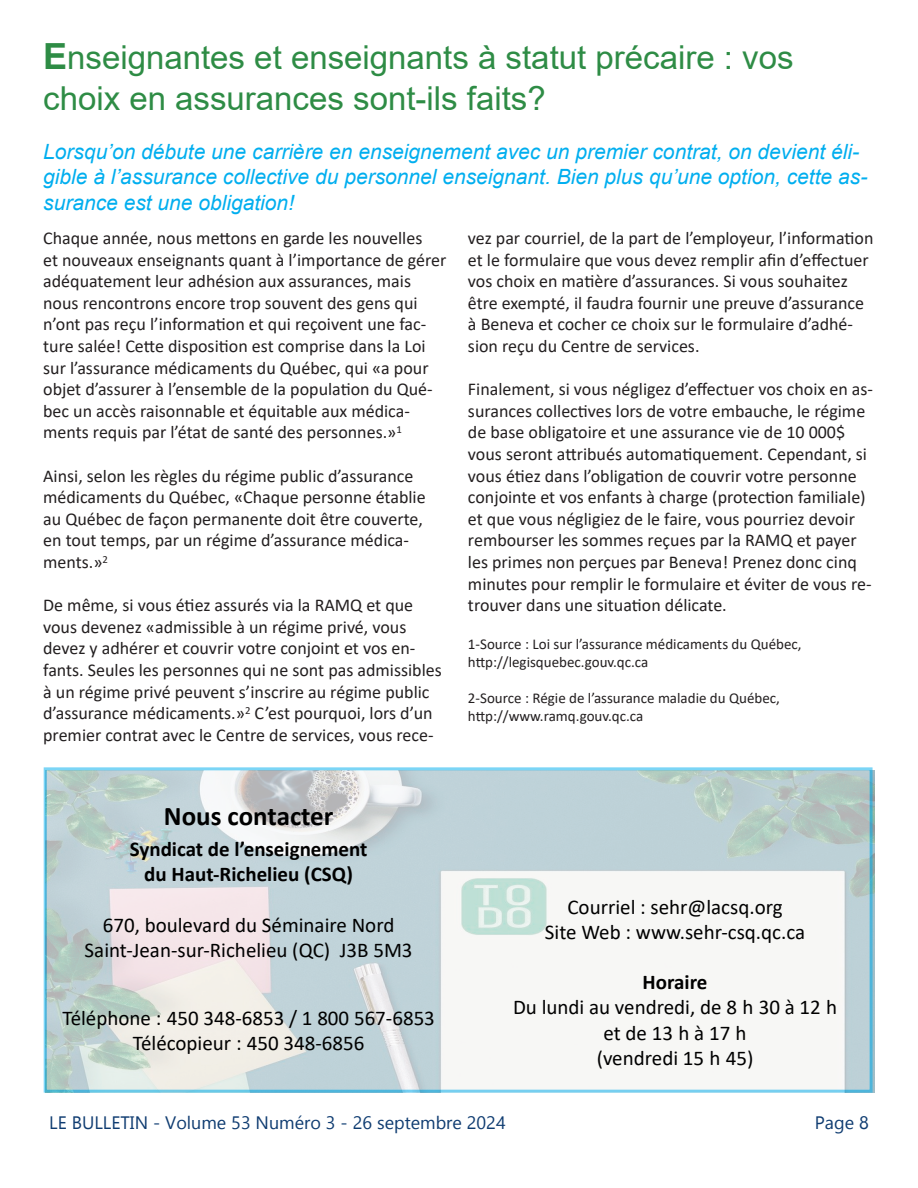
<style>
.page{position:relative;width:918px;height:1188px;background:#fff}
.page>*{position:absolute;margin:0;border:0;box-sizing:border-box;transform-origin:0 0}
.t1{font:33px/41px "Arial";color:#2e8c45}
.t2{font:27px "Calibri Bold 2";color:#000}
.t3{font:21px "Calibri 2";color:#000}
.t4{font:italic 21px/25.2px "Arial";color:#00aeef}
.t5{font:21px "Calibri Bold 2";color:#000}
.t6{font:18px/21.6px "Calibri 2";color:#231f20}
.t7{font:18px "Gadugi";color:#0f3c71}
.t8{font:15px "Calibri 2";color:#231f20}
.s1{font-family:"Arial Bold MT2";font-size:36px}
.s2{font-family:"Calibri"}
.s3{font-family:"Calibri 3"}
.s4{font-family:"Calibri";font-weight:700}
</style>
<div class="page">
<div style="left:47px;top:770px;width:823px;height:320px;background:#fff;opacity:.3"></div>
<p class="t1" style="left:43px;top:37px;width:752px"><span class="s1">E</span>nseignantes et enseignants à statut précaire : vos choix en assurances sont-ils faits?</p>
<p class="t4" style="left:43px;top:139px;width:826px">Lorsqu’on débute une carrière en enseignement avec un premier contrat, on devient éli&shy;gible à l’assurance collective du personnel enseignant. Bien plus qu’une option, cette as&shy;surance est une obligation!</p>
<p class="t6" style="left:43px;top:229px;width:381px">Chaque année, nous me<span class="s2">tt</span>ons en garde les nouvelles</p>
<p class="t6" style="left:43px;top:250px;width:405px">et nouveaux enseignants quant à l’importance de gérer adéquatement leur adhésion aux assurances, mais nous rencontrons encore trop souvent des gens qui n’ont pas reçu l’informa<span class="s2">ti</span>on et qui reçoivent une fac&shy;ture salée! Ce<span class="s2">tt</span>e disposi<span class="s2">ti</span>on est comprise dans la Loi sur l’assurance médicaments du Québec, qui «a pour objet d’assurer à l’ensemble de la popula<span class="s2">ti</span>on du Qué&shy;bec un accès raisonnable et équitable aux médica&shy;ments requis par l’état de santé des personnes.»<sup>1</sup></p>
<p class="t6" style="left:43px;top:466px;width:372px">Ainsi, selon les règles du régime public d’assurance</p>
<p class="t6" style="left:43px;top:488px;width:384px">médicaments du Québec, «Chaque personne établie</p>
<p class="t6" style="left:43px;top:510px;width:381px">au Québec de façon permanente doit être couverte,</p>
<p class="t6" style="left:43px;top:531px;width:367px">en tout temps, par un régime d’assurance médica&shy;ments.»<sup>2</sup></p>
<p class="t6" style="left:43px;top:596px;width:372px">De même, si vous é<span class="s2">ti</span>ez assurés via la RAMQ et que</p>
<p class="t6" style="left:43px;top:618px;width:365px">vous devenez «admissible à un régime privé, vous</p>
<p class="t6" style="left:43px;top:639px;width:400px">devez y adhérer et couvrir votre conjoint et vos en&shy;fants. Seules les personnes qui ne sont pas admissibles à un régime privé peuvent s’inscrire au régime public</p>
<p class="t6" style="left:43px;top:704px;width:392px">d’assurance médicaments.»<sup>2</sup> C’est pourquoi, lors d’un premier contrat avec le Centre de services, vous rece<span class="s2">-</span></p>
<p class="t6" style="left:468px;top:229px;width:407px">vez par courriel, de la part de l’employeur, l’informa<span class="s2">ti</span>on et le formulaire que vous devez remplir a<span class="s3">fi</span>n d’e<span class="s2">ff</span>ectuer vos choix en ma<span class="s2">ti</span>ère d’assurances. Si vous souhaitez être exempté, il faudra fournir une preuve d’assurance à Beneva et cocher ce choix sur le formulaire d’adhé&shy;sion reçu du Centre de services.</p>
<p class="t6" style="left:468px;top:380px;width:407px">Finalement, si vous négligez d’e<span class="s2">ff</span>ectuer vos choix en as&shy;surances collec<span class="s2">ti</span>ves lors de votre embauche, le régime de base obligatoire et une assurance vie de 10 000$ vous seront a<span class="s2">tt</span>ribués automa<span class="s2">ti</span>quement. Cependant, si vous é<span class="s2">ti</span>ez dans l’obliga<span class="s2">ti</span>on de couvrir votre personne conjointe et vos enfants à charge (protec<span class="s2">ti</span>on familiale) et que vous négligiez de le faire, vous pourriez devoir rembourser les sommes reçues par la RAMQ et payer les primes non perçues par Beneva! Prenez donc cinq minutes pour remplir le formulaire et éviter de vous re&shy;trouver dans une situa<span class="s2">ti</span>on délicate.</p>
<p class="t8" style="left:468px;top:637px;width:335px">1<span class="s2">-</span>Source : Loi sur l’assurance médicaments du Québec,</p>
<p class="t8" style="left:468px;top:655px;width:182px">h<span class="s2">tt</span>p://legisquebec.gouv.qc.ca</p>
<p class="t8" style="left:468px;top:691px;width:313px">2<span class="s2">-</span>Source : Régie de l’assurance maladie du Québec,</p>
<p class="t8" style="left:468px;top:709px;width:177px">h<span class="s2">tt</span>p://www.ramq.gouv.qc.ca</p>
<p class="t2" style="left:164px;top:804px;width:171px">Nous contacter</p>
<p class="t5" style="left:130px;top:840px;width:239px">Syndicat de l’enseignement</p>
<p class="t5" style="left:144px;top:865px;width:210px">du Haut<span class="s4">-</span>Richelieu (CSQ)</p>
<p class="t3" style="left:103px;top:916px;width:293px">670, boulevard du Séminaire Nord</p>
<p class="t3" style="left:85px;top:941px;width:329px">Saint<span class="s2">-</span>Jean<span class="s2">-</span>sur<span class="s2">-</span>Richelieu (QC) J3B 5M3</p>
<p class="t3" style="left:62px;top:1009px;width:374px">Téléphone : 450 348<span class="s2">-</span>6853 / 1 800 567<span class="s2">-</span>6853</p>
<p class="t3" style="left:133px;top:1035px;width:233px">Télécopieur : 450 348<span class="s2">-</span>6856</p>
<p class="t3" style="left:567px;top:898px;width:217px">Courriel : sehr@lacsq.org</p>
<p class="t3" style="left:545px;top:923px;width:262px">Site Web : www.sehr<span class="s2">-</span>csq.qc.ca</p>
<p class="t5" style="left:643px;top:973px;width:66px">Horaire</p>
<p class="t3" style="left:513px;top:999px;width:326px">Du lundi au vendredi, de 8 h 30 à 12 h</p>
<p class="t3" style="left:604px;top:1024px;width:145px">et de 13 h à 17 h</p>
<p class="t3" style="left:597px;top:1049px;width:158px">(vendredi 15 h 45)</p>
<p class="t7" style="left:49px;top:1110px;width:458px">LE BULLETIN - Volume 53 Numéro 3 - 26 septembre 2024</p>
<p class="t7" style="left:815px;top:1110px;width:55px">Page 8</p>
</div>
